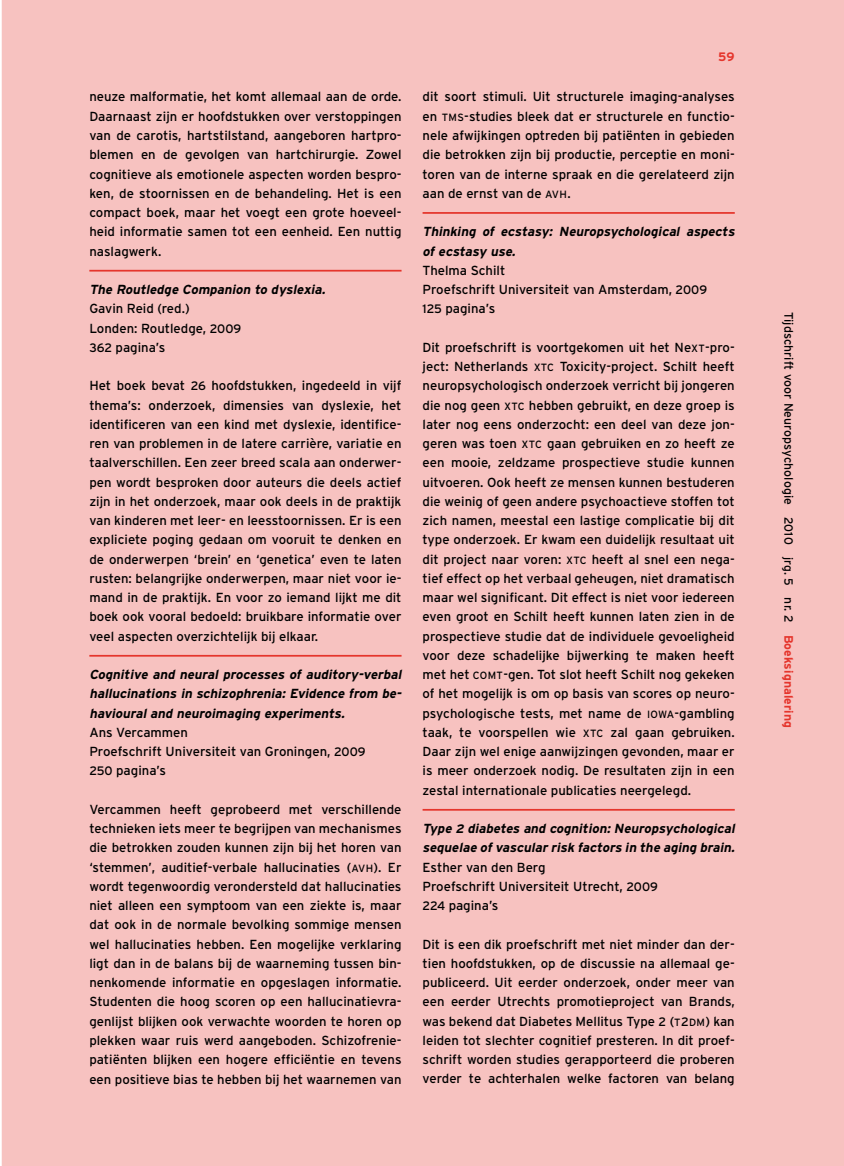
<style>
.page{position:relative;width:844px;height:1166px;background:#fff}
.page>*{position:absolute;margin:0;border:0;box-sizing:border-box;transform-origin:0 0}
.t1{font:13.12px/19.2px "Interstate";color:#000;text-align:justify}
.t2{font:italic 700 13.12px/19.2px "Interstate";color:#000}
.t3{font:12.25px "Interstate";letter-spacing:.005em;color:#000}
.t4{font:700 12.25px "Interstate";letter-spacing:.005em;color:#e5352c}
.s1{font-size:12.25px}
.s2{font-size:10.5px}
.s3{font-size:11.9px}
.s4{font-weight:700;color:#e5352c}
</style>
<div class="page">
<div style="left:1px;top:0;width:842px;height:1166px;background:#f7c2c0"></div>
<hr style="left:89px;top:270px;width:312px;height:2px;background:#e5352c">
<hr style="left:89px;top:655px;width:312px;height:2px;background:#e5352c">
<hr style="left:422px;top:212px;width:312px;height:2px;background:#e5352c">
<hr style="left:422px;top:809px;width:312px;height:2px;background:#e5352c">
<p class="t1" style="left:89px;top:87px;width:313px">neuze malformatie, het komt allemaal aan de orde.<br>Daarnaast zijn er hoofdstukken over verstoppingen van de carotis, hartstilstand, aangeboren hartpro&shy;blemen en de gevolgen van hartchirurgie. Zowel cognitieve als emotionele aspecten worden bespro&shy;ken, de stoornissen en de behandeling. Het is een compact boek, maar het voegt een grote hoeveel&shy;heid informatie samen tot een eenheid. Een nuttig naslagwerk.</p>
<p class="t2" style="left:89px;top:280px;width:240px">The Routledge Companion to dyslexia.</p>
<p class="t1" style="left:89px;top:299px;width:153px;text-align:left">Gavin Reid (red.)<br>Londen: Routledge, <span class="s1">2009<br>362</span> pagina’s</p>
<p class="t1" style="left:89px;top:376px;width:313px">Het boek bevat <span class="s1">26</span> hoofdstukken, ingedeeld in vijf thema’s: onderzoek, dimensies van dyslexie, het identificeren van een kind met dyslexie, identifice&shy;ren van problemen in de latere carrière, variatie en taalverschillen. Een zeer breed scala aan onderwer&shy;pen wordt besproken door auteurs die deels actief zijn in het onderzoek, maar ook deels in de praktijk van kinderen met leer- en leesstoornissen. Er is een expliciete poging gedaan om vooruit te denken en de onderwerpen ‘brein’ en ‘genetica’ even te laten rusten: belangrijke onderwerpen, maar niet voor ie&shy;mand in de praktijk. En voor zo iemand lijkt me dit boek ook vooral bedoeld: bruikbare informatie over veel aspecten overzichtelijk bij elkaar.</p>
<p class="t2" style="left:89px;top:665px;width:316px;text-align:justify">Cognitive and neural processes of auditory-verbal hallucinations in schizophrenia: Evidence from be&shy;havioural and neuroimaging experiments.</p>
<p class="t1" style="left:89px;top:722px;width:278px;text-align:left">Ans Vercammen<br>Proefschrift U niversiteit van Groningen, <span class="s1">2009<br>250</span> pagina’s</p>
<p class="t1" style="left:89px;top:799px;width:313px">Vercammen heeft geprobeerd met verschillende technieken iets meer te begrijpen van mechanismes die betrokken zouden kunnen zijn bij het horen van ‘stemmen’, auditief-verbale hallucinaties (<span class="s2">AVH</span>). Er wordt tegenwoordig verondersteld dat hallucinaties niet alleen een symptoom van een ziekte is, maar dat ook in de normale bevolking sommige mensen wel hallucinaties hebben. Een mogelijke verklaring ligt dan in de balans bij de waarneming tussen bin&shy;nenkomende informatie en opgeslagen informatie.<br>Studenten die hoog scoren op een hallucinatievra&shy;genlijst blijken ook verwachte woorden te horen op plekken waar ruis werd aangeboden. Schizofrenie&shy;patiënten blijken een hogere efficiëntie en tevens een positieve bias te hebben bij het waarnemen van</p>
<p class="t4" style="left:718px;top:50px;width:18px">59</p>
<p class="t1" style="left:422px;top:87px;width:313px">dit soort stimuli. Uit structurele imaging-analyses en <span class="s2">TMS</span>-studies bleek dat er structurele en functio&shy;nele afwijkingen optreden bij patiënten in gebieden die betrokken zijn bij productie, perceptie en moni&shy;toren van de interne spraak en die gerelateerd zijn aan de ernst van de <span class="s2">AVH</span>.</p>
<p class="t2" style="left:422px;top:222px;width:316px">Thinking of ecstasy: Neuropsychological aspects of ecstasy use.</p>
<p class="t1" style="left:422px;top:260px;width:286px;text-align:left">Thelma Schilt<br>Proefschrift U niversiteit van Amsterdam, <span class="s1">2009<br>125</span> pagina’s</p>
<p class="t1" style="left:422px;top:337px;width:313px">Dit proefschrift is voortgekomen uit het Ne<span class="s2">XT</span>-pro&shy;ject: Netherlands <span class="s2">XTC</span> Toxicity-project. Schilt heeft neuropsychologisch onderzoek verricht bij jongeren die nog geen <span class="s2">XTC</span> hebben gebruikt, en deze groep is later nog eens onderzocht: een deel van deze jon&shy;geren was toen <span class="s2">XTC</span> gaan gebruiken en zo heeft ze een mooie, zeldzame prospectieve studie kunnen uitvoeren. Ook heeft ze mensen kunnen bestuderen die weinig of geen andere psychoactieve stoffen tot zich namen, meestal een lastige complicatie bij dit type onderzoek. Er kwam een duidelijk resultaat uit dit project naar voren: <span class="s2">XTC</span> heeft al snel een nega&shy;tief effect op het verbaal geheugen, niet dramatisch maar wel significant. Dit effect is niet voor iedereen even groot en Schilt heeft kunnen laten zien in de prospectieve studie dat de individuele gevoeligheid voor deze schadelijke bijwerking te maken heeft met het <span class="s2">COMT</span>-gen. Tot slot heeft Schilt nog gekeken of het mogelijk is om op basis van scores op neuro&shy;psychologische tests, met name de <span class="s2">IOWA</span>-gambling taak, te voorspellen wie <span class="s2">XTC</span> zal gaan gebruiken.<br>Daar zijn wel enige aanwijzingen gevonden, maar er is meer onderzoek nodig. De resultaten zijn in een zestal internationale publicaties neergelegd.</p>
<p class="t2" style="left:422px;top:819px;width:316px">Type <span class="s1">2</span> diabetes and cognition: Neuropsychological sequelae of vascular risk factors in the aging brain.</p>
<p class="t1" style="left:422px;top:857px;width:237px;text-align:left">Esther van den Berg<br>Proefschrift U niversiteit Utrecht, <span class="s1">2009<br>224</span> pagina’s</p>
<p class="t1" style="left:422px;top:934px;width:313px">Dit is een dik proefschrift met niet minder dan der&shy;tien hoofdstukken, op de discussie na allemaal ge&shy;publiceerd. Uit eerder onderzoek, onder meer van een eerder Utrechts promotieproject van Brands, was bekend dat Diabetes Mellitus Type <span class="s1">2</span> (<span class="s2">T</span><span class="s1">2</span><span class="s2">DM</span>) kan leiden tot slechter cognitief presteren. I n dit proef&shy;schrift worden studies gerapporteerd die proberen verder te achterhalen welke factoren van belang</p>
<p class="t3" style="left:795px;top:312px;width:418px;rotate:90deg">Tijdschrift voor Neuropsychologie <span class="s3">2010 jrg. 5</span> nr. <span class="s3">2</span> <span class="s4">Boeksignalering</span></p>
<p class="t4" style="left:795px;top:634px;width:49px;rotate:90deg">Artikele</p>
</div>
